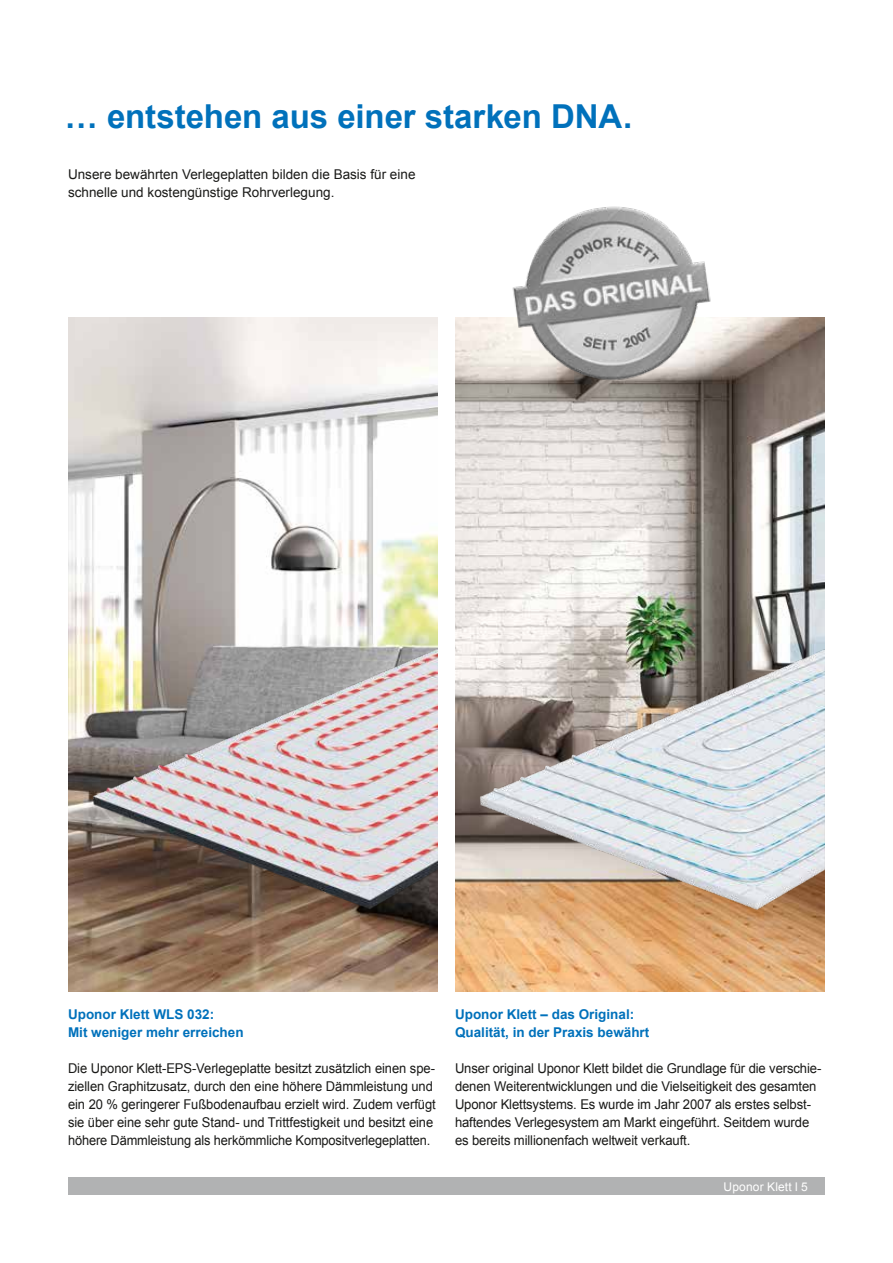
<style>
.page{position:relative;width:893px;height:1263px;background:#fff}
.page>*{position:absolute;margin:0;border:0;box-sizing:border-box;transform-origin:0 0}
.t1{font:700 33px "Arial";letter-spacing:-.005em;color:#0071bb}
.t2{font:13.5px/18px "Arial";letter-spacing:-.01em;color:#1a1a18}
.t3{font:13.5px/18px "Arial";letter-spacing:-.01em;color:#1a1a18;scale:.96 1}
.t4{font:700 13.5px/18px "Arial";color:#0071bb}
.t5{font:12px "Arial";letter-spacing:.015em;color:#fff}
</style>
<div class="page">
<div style="left:68px;top:1178px;width:757px;height:17px;background:#b1b2b3"></div>
<img style="left:68px;top:318px;width:370px;height:295px">
<img style="left:455px;top:318px;width:370px;height:311px">
<img style="left:455px;top:629px;width:370px;height:363px">
<img style="left:68px;top:613px;width:370px;height:379px">
<img style="left:480px;top:206px;width:276px;height:214px">
<h1 class="t1" style="left:65px;top:94px;width:569px">… entstehen aus einer starken DNA.</h1>
<p class="t2" style="left:68px;top:165px;width:349px">Unsere bewährten Verlegeplatten bilden die Basis für eine schnelle und kostengünstige Rohrverlegung.</p>
<p class="t4" style="left:68px;top:1006px;width:177px">Uponor Klett WLS 032:<br>Mit weniger mehr erreichen</p>
<p class="t3" style="left:68px;top:1059px;width:385px">Die Uponor Klett-EPS-Verlegeplatte besitzt zusätzlich einen spe&shy;ziellen Graphitzusatz, durch den eine höhere Dämmleistung und ein 20 % geringerer Fußbodenaufbau erzielt wird. Zudem verfügt sie über eine sehr gute Stand- und Trittfestigkeit und besitzt eine höhere Dämmleistung als herkömmliche Kompositverlegeplatten.</p>
<p class="t4" style="left:455px;top:1006px;width:196px">Uponor Klett – das Original:<br>Qualität, in der Praxis bewährt</p>
<p class="t2" style="left:455px;top:1059px;width:368px">Unser original Uponor Klett bildet die Grundlage für die verschie&shy;denen Weiterentwicklungen und die Vielseitigkeit des gesamten Uponor Klettsystems. Es wurde im Jahr 2007 als erstes selbst&shy;haftendes Verlegesystem am Markt eingeführt. Seitdem wurde es bereits millionenfach weltweit verkauft.</p>
<p class="t5" style="left:723px;top:1179px;width:86px">Uponor Klett l 5</p>
</div>
